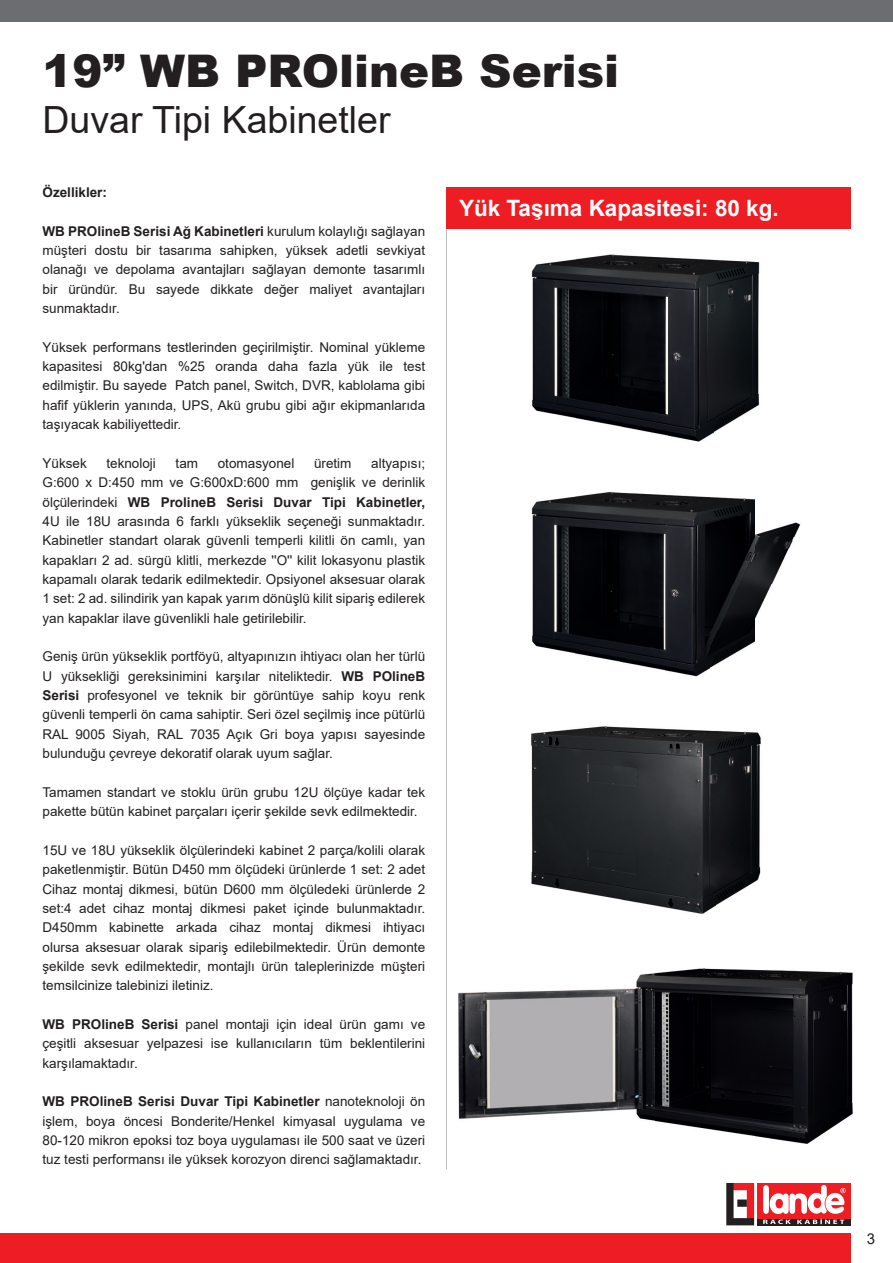
<style>
.page{position:relative;width:893px;height:1263px;background:#fff}
.page>*{position:absolute;margin:0;border:0;box-sizing:border-box;transform-origin:0 0}
.t1{font:900 45px "Arial";color:#231f20}
.t2{font:37.5px "Arial";color:#231f20}
.t3{font:700 22.5px "Arial";color:#fff}
.t4{font:15px "Arial";color:#231f20}
.t5{font:13.5px/19.4px "Arial";color:#231f20;text-align:justify}
.t6{font:700 13.5px "Arial";color:#231f20}
.s1{font-weight:700}
</style>
<div class="page">
<div style="left:0;top:0;width:893px;height:21px;background:#6c6d70"></div>
<div style="left:0;top:1233px;width:850px;height:30px;background:#ee1d23"></div>
<svg style="left:757px;top:1218px;width:93px;height:7px"></svg>
<div style="left:757px;top:1183px;width:93px;height:35px;background:#ee1d23"></div>
<svg style="left:726px;top:1183px;width:28px;height:42px"></svg>
<div style="left:737px;top:1199px;width:10px;height:8px;background:#231f20"></div>
<svg style="left:763px;top:1185px;width:83px;height:39px"></svg>
<hr style="left:446px;top:187px;width:1px;height:982px;background:#bcbdc0">
<div style="left:446px;top:187px;width:404px;height:42px;background:#ee1d23"></div>
<img style="left:531px;top:491px;width:270px;height:186px">
<img style="left:531px;top:254px;width:229px;height:188px">
<img style="left:531px;top:726px;width:230px;height:188px">
<img style="left:458px;top:968px;width:395px;height:176px">
<h1 class="t1" style="left:43px;top:39px;width:578px">19” WB PROlineB Serisi</h1>
<h2 class="t2" style="left:43px;top:93px;width:350px">Duvar Tipi Kabinetler</h2>
<p class="t6" style="left:43px;top:183px;width:66px">Özellikler:</p>
<p class="t5" style="left:43px;top:221px;width:384px"><span class="s1">WB PROlineB Serisi Ağ Kabinetleri</span> kurulum kolaylığı sağlayan müşteri dostu bir tasarıma sahipken, yüksek adetli sevkiyat olanağı ve depolama avantajları sağlayan demonte tasarımlı bir üründür. Bu sayede dikkate değer maliyet avantajları sunmaktadır.</p>
<p class="t5" style="left:43px;top:337px;width:384px">Yüksek performans testlerinden geçirilmiştir. Nominal yükleme kapasitesi 80kg'dan %25 oranda daha fazla yük ile test edilmiştir. Bu sayede Patch panel, Switch, DVR, kablolama gibi hafif yüklerin yanında, UPS, Akü grubu gibi ağır ekipmanlarıda taşıyacak kabiliyettedir.</p>
<p class="t5" style="left:43px;top:453px;width:46px">Yüksek</p>
<p class="t5" style="left:106px;top:453px;width:51px">teknoloji</p>
<p class="t5" style="left:176px;top:453px;width:24px">tam</p>
<p class="t5" style="left:218px;top:453px;width:78px">otomasyonel</p>
<p class="t5" style="left:314px;top:453px;width:39px">üretim</p>
<p class="t5" style="left:43px;top:453px;width:384px;text-indent:329px">altyapısı; G:600 x D:450 mm ve G:600xD:600 mm genişlik ve derinlik ölçülerindeki <span class="s1">WB ProlineB Serisi Duvar Tipi Kabinetler, </span>4U ile 18U arasında 6 farklı yükseklik seçeneği sunmaktadır.<br>Kabinetler standart olarak güvenli temperli kilitli ön camlı, yan kapakları 2 ad. sürgü klitli, merkezde ''O'' kilit lokasyonu plastik kapamalı olarak tedarik edilmektedir. Opsiyonel aksesuar olarak 1 set: 2 ad. silindirik yan kapak yarım dönüşlü kilit sipariş edilerek yan kapaklar ilave güvenlikli hale getirilebilir.</p>
<p class="t5" style="left:43px;top:647px;width:384px">Geniş ürün yükseklik portföyü, altyapınızın ihtiyacı olan her türlü U yüksekliği gereksinimini karşılar niteliktedir. <span class="s1">WB POlineB Serisi</span> profesyonel ve teknik bir görüntüye sahip koyu renk güvenli temperli ön cama sahiptir. Seri özel seçilmiş ince pütürlü RAL 9005 Siyah, RAL 7035 Açık Gri boya yapısı sayesinde bulunduğu çevreye dekoratif olarak uyum sağlar.</p>
<p class="t5" style="left:43px;top:782px;width:384px">Tamamen standart ve stoklu ürün grubu 12U ölçüye kadar tek pakette bütün kabinet parçaları içerir şekilde sevk edilmektedir.</p>
<p class="t5" style="left:43px;top:840px;width:384px">15U ve 18U yükseklik ölçülerindeki kabinet 2 parça/kolili olarak paketlenmiştir. Bütün D450 mm ölçüdeki ürünlerde 1 set: 2 adet Cihaz montaj dikmesi, bütün D600 mm ölçüledeki ürünlerde 2 set:4 adet cihaz montaj dikmesi paket içinde bulunmaktadır.<br>D450mm kabinette arkada cihaz montaj dikmesi ihtiyacı olursa aksesuar olarak sipariş edilebilmektedir. Ürün demonte şekilde sevk edilmektedir, montajlı ürün taleplerinizde müşteri temsilcinize talebinizi iletiniz.</p>
<p class="t5" style="left:43px;top:1014px;width:384px"><span class="s1">WB PROlineB Serisi</span> panel montaji için ideal ürün gamı ve çeşitli aksesuar yelpazesi ise kullanıcıların tüm beklentilerini karşılamaktadır.</p>
<p class="t5" style="left:43px;top:1092px;width:384px"><span class="s1">WB PROlineB Serisi Duvar Tipi Kabinetler</span> nanoteknoloji ön işlem, boya öncesi Bonderite/Henkel kimyasal uygulama ve 80-120 mikron epoksi toz boya uygulaması ile 500 saat ve üzeri tuz testi performansı ile yüksek korozyon direnci sağlamaktadır.</p>
<h3 class="t3" style="left:459px;top:192px;width:321px">Yük Taşıma Kapasitesi: 80 kg.</h3>
<p class="t4" style="left:867px;top:1228px;width:10px">3</p>
</div>
